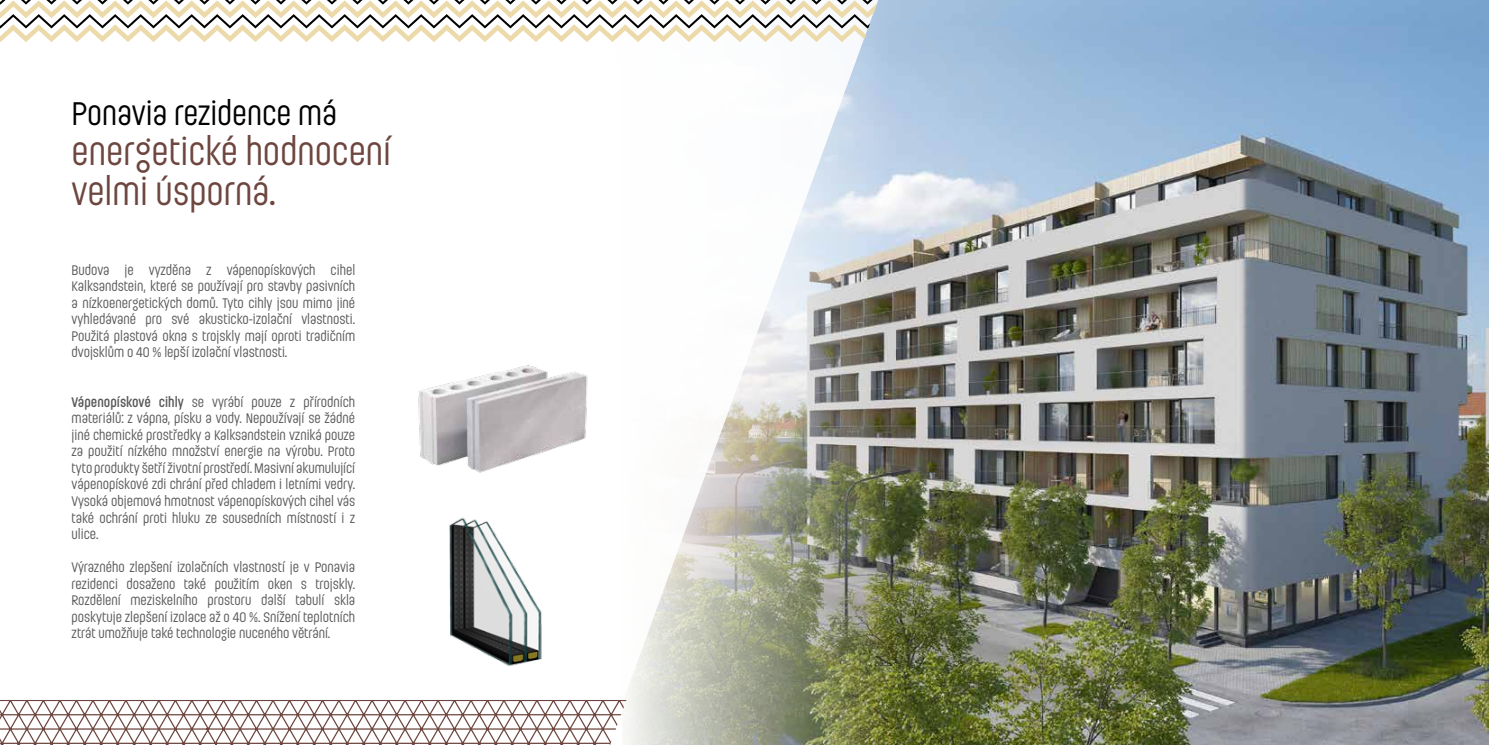
<style>
.page{position:relative;width:1489px;height:745px;background:#fff}
.page>*{position:absolute;margin:0;border:0;box-sizing:border-box;transform-origin:0 0}
.t1{font:37.5px/40px "Ladislav";color:#6d463f}
.t2{font:32.5px "Ladislav";color:#000}
.t3{font:13.75px/16.5px "Ladislav";color:#58585a;text-align:justify}
.s1{font-weight:600}
</style>
<div class="page">
<img style="left:917px;top:27px;width:571px;height:717px">
<img style="left:626px;top:0;width:291px;height:744px">
<svg style="left:0;top:0;width:877px;height:42px"></svg>
<svg style="left:0;top:700px;width:626px;height:44px"></svg>
<img style="left:418px;top:365px;width:170px;height:108px">
<img style="left:449px;top:517px;width:93px;height:150px">
<h2 class="t2" style="left:72px;top:93px;width:267px">Ponavia rezidence má</h2>
<h1 class="t1" style="left:72px;top:130px;width:321px">energetické hodnocení velmi úsporná.</h1>
<p class="t3" style="left:72px;top:261px;width:285px">Budova je vyzděna z vápenopískových cihel Kalksandstein, které se používají pro stavby pasivních a nízkoenergetických domů. Tyto cihly jsou mimo jiné vyhledávané pro své akusticko-izolační vlastnosti.<br>Použitá plastová okna s trojskly mají oproti tradičním dvojsklům o 40 % lepší izolační vlastnosti.</p>
<p class="t3" style="left:72px;top:393px;width:285px"><span class="s1">Vápenopískové cihly</span> se vyrábí pouze z přírodních materiálů: z vápna, písku a vody. Nepoužívají se žádné jiné chemické prostředky a Kalksandstein vzniká pouze za použití nízkého množství energie na výrobu. Proto tyto produkty šetří životní prostředí. Masivní akumulující vápenopískové zdi chrání před chladem i letními vedry.<br>Vysoká objemová hmotnost vápenopískových cihel vás také ochrání proti hluku ze sousedních místností i z ulice.</p>
<p class="t3" style="left:72px;top:558px;width:285px">Výrazného zlepšení izolačních vlastností je v Ponavia rezidenci dosaženo také použitím oken s trojskly.<br>Rozdělení meziskelního prostoru další tabulí skla poskytuje zlepšení izolace až o 40 %. Snížení teplotních ztrát umožňuje také technologie nuceného větrání.</p>
</div>
